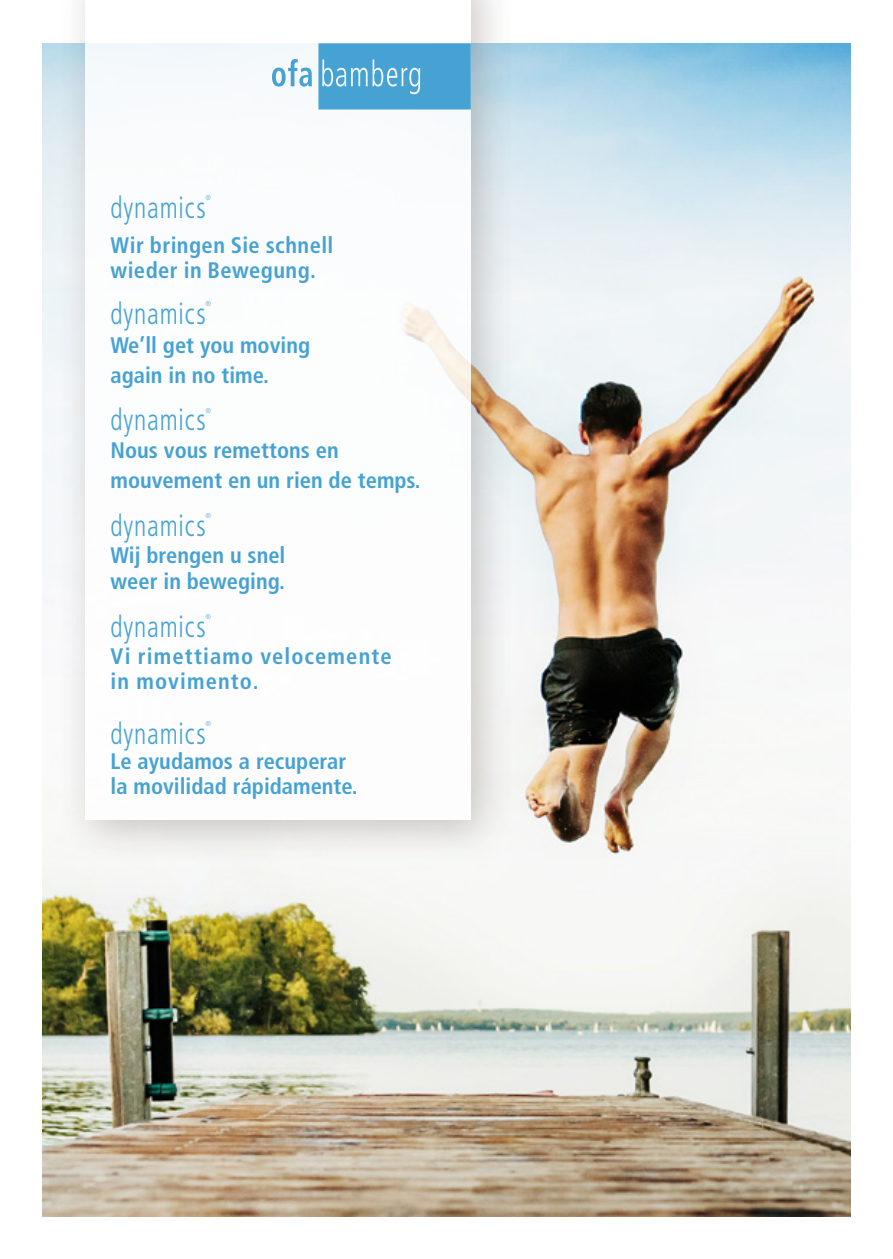
<style>
.page{position:relative;width:893px;height:1259px;background:#fff}
.page>*{position:absolute;margin:0;border:0;box-sizing:border-box;transform-origin:0 0}
.t1{font:300 condensed 30px "Frutiger";letter-spacing:.03em;color:#46a2d3;scale:.88 1}
.t2{font:700 condensed 22.5px/30px "Frutiger";color:#46a2d3}
.t3{font:700 condensed 22.5px/25.5px "Frutiger";letter-spacing:.02em;color:#46a2d3}
.t4{font:700 condensed 22.5px/25.5px "Frutiger";letter-spacing:.05em;color:#46a2d3}
.t5{font:300 condensed 6.9px "Frutiger";color:#46a2d3}
</style>
<div class="page">
<img style="left:43px;top:43px;width:807px;height:1173px">
<div style="left:57px;top:0;width:461px;height:866px;background:#4e433e;opacity:.35"></div>
<div style="left:85px;top:0;width:386px;height:820px;background:#fff"></div>
<svg style="left:318px;top:43px;width:153px;height:66px;background:#52a8d5"></svg>
<svg style="left:272px;top:59px;width:40px;height:28px"></svg>
<h1 class="t1" style="left:111px;top:190px;width:110px">dynamics</h1>
<p class="t5" style="left:205px;top:194px;width:7px">®</p>
<p class="t3" style="left:111px;top:232px;width:224px">Wir bringen Sie schnell wieder in Bewegung.</p>
<h1 class="t1" style="left:111px;top:297px;width:110px">dynamics</h1>
<p class="t5" style="left:205px;top:300px;width:7px">®</p>
<p class="t2" style="left:111px;top:330px;width:201px">We’ll get you moving again in no time.</p>
<h1 class="t1" style="left:111px;top:403px;width:110px">dynamics</h1>
<p class="t5" style="left:205px;top:406px;width:7px">®</p>
<p class="t2" style="left:111px;top:435px;width:312px">Nous vous remettons en mouvement en un rien de temps.</p>
<h1 class="t1" style="left:111px;top:509px;width:110px">dynamics</h1>
<p class="t5" style="left:205px;top:512px;width:7px">®</p>
<p class="t2" style="left:111px;top:543px;width:176px;line-height:25.5px">Wij brengen u snel weer in beweging.</p>
<h1 class="t1" style="left:111px;top:609px;width:110px">dynamics</h1>
<p class="t5" style="left:205px;top:613px;width:7px">®</p>
<p class="t4" style="left:111px;top:643px;width:283px">Vi rimettiamo velocemente in movimento.</p>
<h1 class="t1" style="left:111px;top:716px;width:110px">dynamics</h1>
<p class="t5" style="left:205px;top:720px;width:7px">®</p>
<p class="t2" style="left:111px;top:748px;width:249px;line-height:25.5px">Le ayudamos a recuperar la movilidad rápidamente.</p>
</div>
